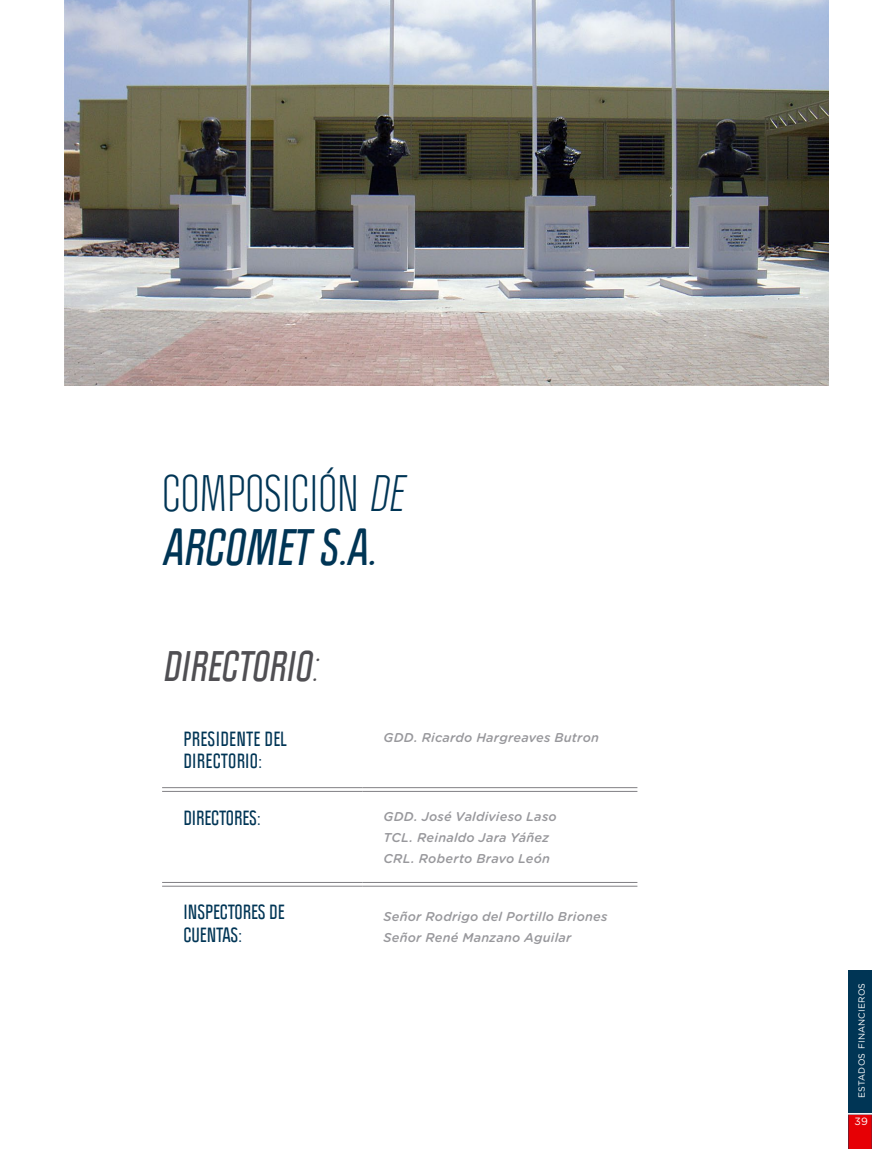
<style>
.page{position:relative;width:893px;height:1149px;background:#fff}
.page>*{position:absolute;margin:0;border:0;box-sizing:border-box;transform-origin:0 0}
.t1{font:45px/54px "Politica";color:#003555}
.t2{font:italic 700 37.5px "Politica";color:#504f53}
.t3{font:700 18px/22.5px "Politica";color:#003555}
.t4{font:700 18px/22.5px "Politica";letter-spacing:.02em;color:#003555}
.t5{font:italic 500 12.75px/21px "Gotham Rounded";letter-spacing:.015em;color:#98989c}
.t6{font:10.5px "Gotham Rounded";color:#fff}
.t7{font:8.85px "Gotham Rounded";letter-spacing:.015em;color:#fff}
.s1{font-style:italic}
.s2{font-weight:700;font-style:italic}
.s3{font-weight:400;font-size:45px}
.s4{font-style:inherit}
</style>
<div class="page">
<div style="left:848px;top:969px;width:24px;height:179px;background:#003555"></div>
<svg style="left:848px;top:1114px;width:24px;height:34px"></svg>
<hr style="left:844px;top:1112px;width:30px;height:2px;background:#fff">
<hr style="left:162px;top:787px;width:200px;height:4px;background:#f6f6f6">
<hr style="left:362px;top:787px;width:275px;height:4px;background:#f5f5f5">
<svg style="left:162px;top:882px;width:200px;height:1px"></svg>
<svg style="left:362px;top:882px;width:275px;height:1px"></svg>
<hr style="left:162px;top:787px;width:200px;height:1px;background:#818084">
<hr style="left:162px;top:790px;width:200px;height:1px;background:#818084">
<hr style="left:362px;top:787px;width:275px;height:1px;background:#818084">
<hr style="left:362px;top:790px;width:275px;height:1px;background:#818084">
<hr style="left:162px;top:881px;width:200px;height:1px;background:#818084">
<hr style="left:162px;top:885px;width:200px;height:1px;background:#818084">
<hr style="left:362px;top:881px;width:275px;height:1px;background:#818084">
<hr style="left:362px;top:885px;width:275px;height:1px;background:#818084">
<img style="left:65px;top:0;width:764px;height:385px">
<h1 class="t1" style="left:162px;top:466px;width:244px">COMPOSICIÓN <span class="s1">de<br></span><span class="s2">ARCOMET S.A.</span></h1>
<h2 class="t2" style="left:162px;top:641px;width:158px">DIREC TORIO<span class="s3">:</span></h2>
<h3 class="t4" style="left:183px;top:727px;width:104px">PRESIDENTE DEL<br>DIRECTORIO:</h3>
<p class="t5" style="left:384px;top:726px;width:217px">GDD. Ricardo Hargreaves Butron</p>
<h3 class="t3" style="left:183px;top:805px;width:79px">DIRECTORES<span class="s4">:</span></h3>
<p class="t5" style="left:384px;top:805px;width:175px">GDD. José Valdivieso Laso<br>TCL. Reinaldo Jara Yáñez<br>CRL. Roberto Bravo León</p>
<h3 class="t3" style="left:183px;top:900px;width:103px">INSPECTORES DE<br>CUENTAS:</h3>
<p class="t5" style="left:384px;top:905px;width:225px">Señor Rodrigo del Portillo Briones<br>Señor René Manzano Aguilar</p>
<p class="t7" style="left:856px;top:1097px;width:115px;rotate:-90deg">estados financieros</p>
<p class="t6" style="left:855px;top:1113px;width:15px">39</p>
</div>
